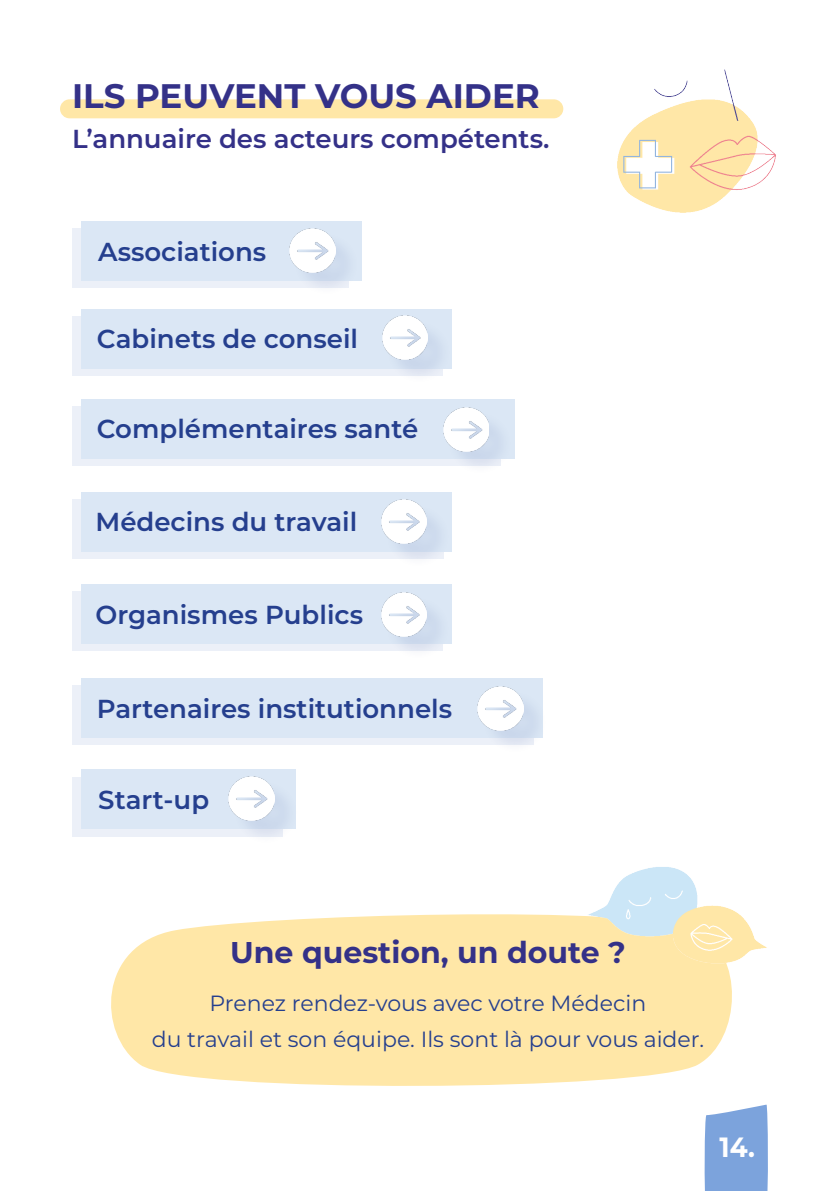
<style>
.page{position:relative;width:840px;height:1191px;background:#fff}
.page>*{position:absolute;margin:0;border:0;box-sizing:border-box;transform-origin:0 0}
.Style_de_paragraphe{font:700 34px "Montserrat";color:#343188}
.Style_de_paragraphe-2{font:700 30px "Montserrat";color:#343188}
.t1{font:700 27.8px "Montserrat";color:#fff;scale:.93 1}
.Style_de_paragraphe-3{font:600 26px "Montserrat";color:#253f8e}
.Style_de_paragraphe-4{font:600 26px "Montserrat";color:#343188}
.Style_de_paragraphe-5{font:22px "Montserrat";color:#253f8e}
</style>
<div class="page">
<svg style="left:704px;top:1104px;width:64px;height:87px;background:#87abdf"></svg>
<svg style="left:111px;top:914px;width:620px;height:172px;background:#ffe9af"></svg>
<img style="left:580px;top:867px;width:187px;height:143px">
<div style="left:60px;top:99px;width:503px;height:19px;background:#ffe7a7;border-radius:9px"></div>
<img style="left:617px;top:69px;width:159px;height:144px">
<div style="left:72px;top:228px;width:276px;height:60px;background:#ecf0f8"></div>
<div style="left:81px;top:221px;width:281px;height:60px;background:#dbe7f5"></div>
<div style="left:72px;top:316px;width:370px;height:60px;background:#ecf0f8"></div>
<div style="left:81px;top:309px;width:370px;height:60px;background:#dbe7f5"></div>
<div style="left:72px;top:406px;width:428px;height:60px;background:#ecf0f8"></div>
<div style="left:81px;top:399px;width:433px;height:60px;background:#dbe7f5"></div>
<svg style="left:72px;top:499px;width:313px;height:60px;background:#eaeff7"></svg>
<div style="left:81px;top:491px;width:370px;height:60px;background:#dbe7f5"></div>
<div style="left:72px;top:591px;width:370px;height:60px;background:#ecf0f8"></div>
<div style="left:81px;top:584px;width:370px;height:60px;background:#dbe7f5"></div>
<div style="left:72px;top:685px;width:461px;height:60px;background:#ecf0f8"></div>
<div style="left:81px;top:678px;width:462px;height:60px;background:#dbe7f5"></div>
<div style="left:293px;top:232px;width:66px;height:65px;background:#253f8e;opacity:.1"></div>
<img style="left:289px;top:228px;width:46px;height:44px">
<div style="left:386px;top:320px;width:66px;height:64px;background:#253f8e;opacity:.1"></div>
<img style="left:382px;top:316px;width:45px;height:44px">
<div style="left:447px;top:411px;width:66px;height:65px;background:#253f8e;opacity:.1"></div>
<img style="left:443px;top:407px;width:45px;height:44px">
<div style="left:385px;top:503px;width:66px;height:65px;background:#253f8e;opacity:.1"></div>
<img style="left:381px;top:499px;width:46px;height:44px">
<div style="left:385px;top:596px;width:66px;height:65px;background:#253f8e;opacity:.1"></div>
<img style="left:381px;top:592px;width:46px;height:44px">
<div style="left:481px;top:690px;width:66px;height:64px;background:#253f8e;opacity:.1"></div>
<img style="left:477px;top:686px;width:46px;height:44px">
<div style="left:72px;top:776px;width:211px;height:60px;background:#ecf0f8"></div>
<div style="left:81px;top:769px;width:214px;height:60px;background:#dbe7f5"></div>
<div style="left:233px;top:780px;width:66px;height:65px;background:#253f8e;opacity:.1"></div>
<img style="left:229px;top:776px;width:45px;height:44px">
<p class="Style_de_paragraphe" style="left:72px;top:72px;width:469px">ILS PEUVENT VOUS AIDER</p>
<p class="Style_de_paragraphe-4" style="left:72px;top:121px;width:478px">L’annuaire des acteurs compétents.</p>
<p class="Style_de_paragraphe-3" style="left:98px;top:233px;width:169px">Associations</p>
<p class="Style_de_paragraphe-3" style="left:97px;top:320px;width:262px">Cabinets de conseil</p>
<p class="Style_de_paragraphe-3" style="left:97px;top:411px;width:322px">Complémentaires santé</p>
<p class="Style_de_paragraphe-3" style="left:95px;top:503px;width:263px">Médecins du travail</p>
<p class="Style_de_paragraphe-3" style="left:95px;top:596px;width:269px">Organismes Publics</p>
<p class="Style_de_paragraphe-3" style="left:97px;top:690px;width:356px">Partenaires institutionnels</p>
<p class="Style_de_paragraphe-3" style="left:98px;top:781px;width:112px">Start-up</p>
<p class="Style_de_paragraphe-2" style="left:230px;top:930px;width:397px">Une question, un doute ?</p>
<p class="Style_de_paragraphe-5" style="left:209px;top:987px;width:438px">Prenez rendez-vous avec votre Médecin</p>
<p class="Style_de_paragraphe-5" style="left:152px;top:1023px;width:553px">du travail et son équipe. Ils sont là pour vous aider.</p>
<p class="t1" style="left:719px;top:1127px;width:40px">14.</p>
</div>
